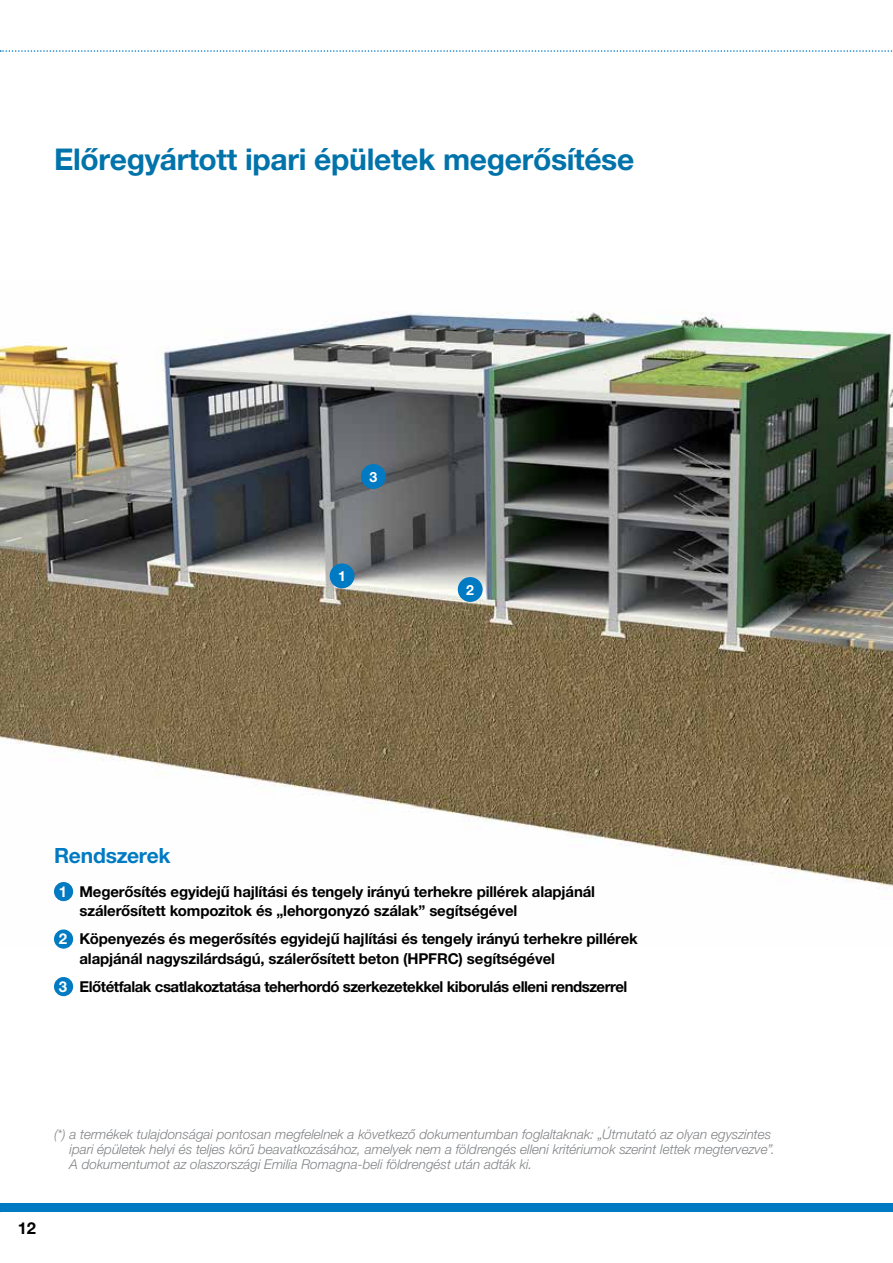
<style>
.page{position:relative;width:893px;height:1263px;background:#fff}
.page>*{position:absolute;margin:0;border:0;box-sizing:border-box;transform-origin:0 0}
.t1{font:700 30px "Helvetica Neue LTW1 G";letter-spacing:-.01em;color:#0073ab}
.t2{font:700 21px "Helvetica Neue LTW1 G";letter-spacing:-.01em;color:#007ac2}
.t3{font:700 16.5px "Helvetica Neue LTW1 G";color:#000}
.t4{font:700 15px/19.5px "Helvetica Neue LTW1 G";letter-spacing:-.01em;color:#000}
.t5{font:700 15px "Helvetica Neue LTW1 G";letter-spacing:-.03em;color:#000}
.t6{font:700 14.1px "Helvetica Neue LTW1 G";color:#fff}
.t7{font:italic 300 13.5px/15px "Helvetica Neue LTW1 G";color:#808285}
.s1{color:#fff}
</style>
<div class="page">
<svg style="left:0;top:50px;width:893px;height:2px"></svg>
<div style="left:0;top:1204px;width:893px;height:8px;background:#007ac2"></div>
<img style="left:0;top:312px;width:893px;height:633px">
<div style="left:361px;top:464px;width:25px;height:25px;background:#007ac2;border-radius:50%"></div>
<div style="left:458px;top:577px;width:25px;height:25px;background:#007ac2;border-radius:50%"></div>
<div style="left:330px;top:563px;width:24px;height:25px;background:#007ac2;border-radius:50%"></div>
<div style="left:54px;top:882px;width:19px;height:19px;background:#007ac2;border-radius:50%"></div>
<div style="left:54px;top:929px;width:19px;height:20px;background:#007ac2;border-radius:50%"></div>
<div style="left:54px;top:977px;width:19px;height:19px;background:#007ac2;border-radius:50%"></div>
<h1 class="t1" style="left:54px;top:141px;width:582px">Előregyártott ipari épületek megerősítése</h1>
<p class="t6" style="left:369px;top:468px;width:9px">3</p>
<p class="t6" style="left:338px;top:567px;width:9px">1</p>
<p class="t6" style="left:466px;top:581px;width:9px">2</p>
<h2 class="t2" style="left:54px;top:843px;width:118px">Rendszerek</h2>
<p class="t4" style="left:80px;top:882px;width:517px;text-indent:-21px"><span class="s1">1</span> Megerősítés egyidejű hajlítási és tengely irányú terhekre pillérek alapjánál szálerősített kompozitok és „lehorgonyzó szálak” segítségével</p>
<p class="t4" style="left:80px;top:929px;width:560px;text-indent:-21px"><span class="s1">2</span> Köpenyezés és megerősítés egyidejű hajlítási és tengely irányú terhekre pillérek alapjánál nagyszilárdságú, szálerősített beton (HPFRC) segítségével</p>
<p class="t5" style="left:59px;top:977px;width:570px"><span class="s1">3</span> Előtétfalak csatlakoztatása teherhordó szerkezetekkel kiborulás elleni rendszerrel</p>
<p class="t7" style="left:69px;top:1127px;width:707px;text-indent:-15px">(*) a termékek tulajdonságai pontosan megfelelnek a következő dokumentumban foglaltaknak: „Útmutató az olyan egyszintes ipari épületek helyi és teljes körű beavatkozásához, amelyek nem a földrengés elleni kritériumok szerint lettek megtervezve”.<br>A dokumentumot az olaszországi Emilia Romagna-beli földrengést után adták ki.</p>
<p class="t3" style="left:18px;top:1218px;width:20px">12</p>
</div>
